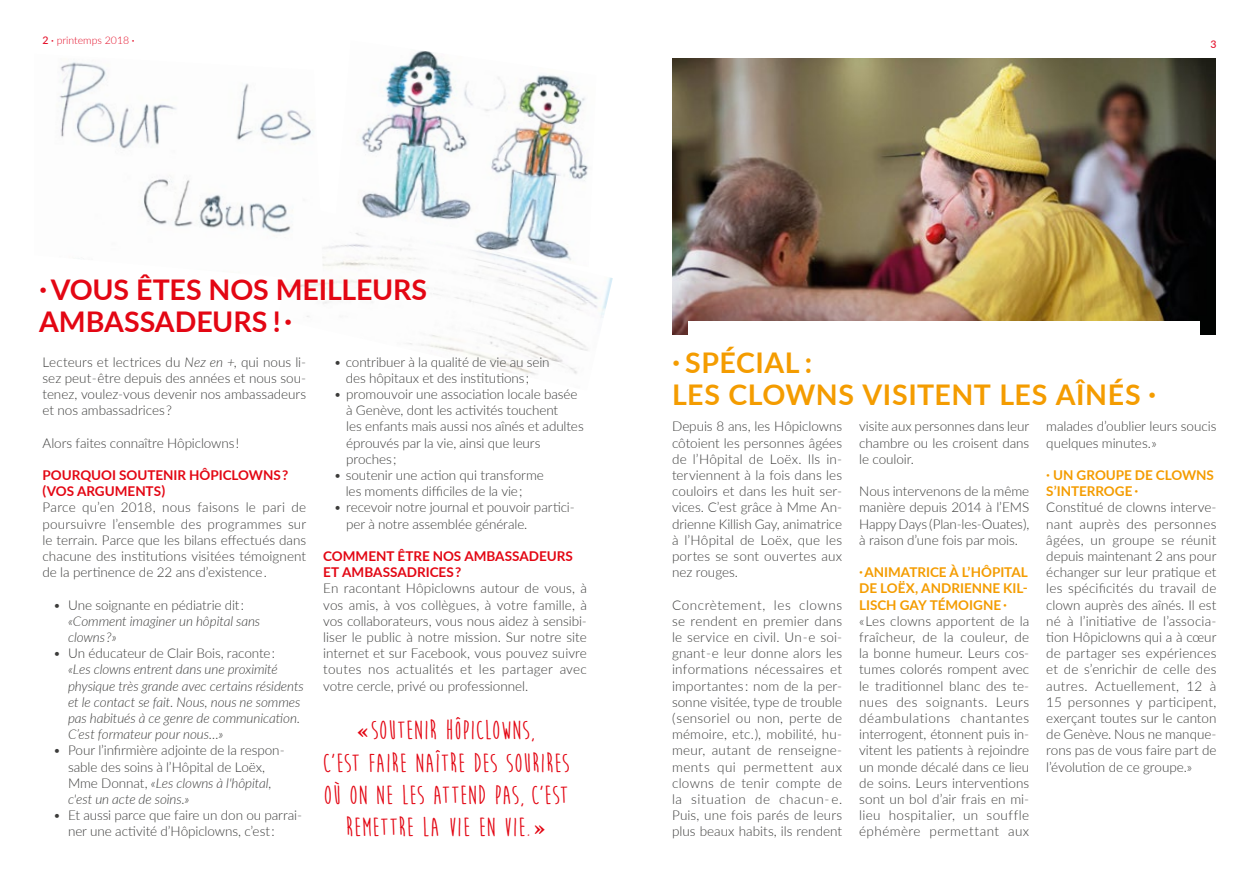
<style>
.page{position:relative;width:1259px;height:893px;background:#fff}
.page>*{position:absolute;margin:0;border:0;box-sizing:border-box;transform-origin:0 0}
.t1{font:700 28.5px/31.5px "Lato";letter-spacing:.02em;color:#f49c00}
.t2{font:700 28.5px/31.5px "Lato";letter-spacing:-.005em;color:#e30613}
.t3{font:700 27px/32.4px "Moon Flower";letter-spacing:.015em;color:#e30613;text-align:center}
.t4{font:300 13.5px/16.2px "Lato";letter-spacing:-.005em;color:#3c3c3b;text-align:justify}
.t5{font:italic 300 13.5px/16.2px "Lato";letter-spacing:-.005em;color:#3c3c3b}
.t6{font:700 13.5px/16.2px "Lato";color:#f49c00;text-align:justify}
.t7{font:700 13.5px/16.2px "Lato";color:#e30613}
.t8{font:300 10.5px "Lato";color:#e40e28}
.t9{font:500 10.5px "Lato";color:#e40e28}
.s1{font-weight:500}
.s2{font-style:italic}
</style>
<div class="page">
<img style="left:289px;top:246px;width:324px;height:129px">
<img style="left:672px;top:59px;width:543px;height:275px">
<img style="left:335px;top:51px;width:261px;height:216px">
<img style="left:59px;top:62px;width:264px;height:219px">
<div style="left:688px;top:321px;width:512px;height:21px;background:#fff"></div>
<p class="t8" style="left:43px;top:33px;width:94px"><span class="s1">2 ·</span> printemps 2018 <span class="s1">·</span></p>
<p class="t9" style="left:1210px;top:36px;width:8px">3</p>
<h1 class="t2" style="left:39px;top:273px;width:389px">· VOUS ÊTES NOS MEILLEURS<br>AMBASSADEURS ! ·</h1>
<p class="t4" style="left:43px;top:353px;width:265px">Lecteurs et lectrices du <span class="s2">Nez en +</span>, qui nous li&shy;sez peut - être depuis des années et nous sou&shy;tenez, voulez-vous devenir nos ambassadeurs et nos ambassadrices ?</p>
<p class="t4" style="left:43px;top:434px;width:198px">Alors faites connaître Hôpiclowns !</p>
<p class="t7" style="left:43px;top:466px;width:247px">POURQUOI SOUTENIR HÔPICLOWNS ? ( VOS ARGUMENTS )</p>
<p class="t4" style="left:43px;top:499px;width:265px">Parce qu’en 2018, nous faisons le pari de poursuivre l’ensemble des programmes sur le terrain. Parce que les bilans effectués dans chacune des institutions visitées témoignent de la pertinence de 22 ans d’existence .</p>
<p class="t4" style="left:53px;top:596px;width:192px">• Une soignante en pédiatrie dit :</p>
<p class="t5" style="left:68px;top:612px;width:194px">«Comment imaginer un hôpital sans clowns ? »</p>
<p class="t4" style="left:53px;top:645px;width:223px">• Un éducateur de Clair Bois, raconte :</p>
<p class="t5" style="left:68px;top:661px;width:237px">«Les clowns entrent dans une proximité physique très grande avec certains résidents et le contact se fait. Nous, nous ne sommes pas habitués à ce genre de communication.<br>C’est formateur pour nous…»</p>
<p class="t4" style="left:68px;top:742px;width:218px;text-align:left;text-indent:-15px">• Pour l’infirmière adjointe de la respon&shy;sable des soins à l’Hôpital de Loëx, Mme Donnat, <span class="s2">«Les clowns à l'hôpital, c'est un acte de soins.»</span></p>
<p class="t4" style="left:68px;top:807px;width:236px;text-indent:-15px">• Et aussi parce que faire un don ou parrai&shy;ner une activité d’Hôpiclowns, c’est :</p>
<p class="t4" style="left:346px;top:353px;width:205px;text-indent:-12px">• contribuer à la qualité de vie au sein des hôpitaux et des institutions ;</p>
<p class="t4" style="left:346px;top:385px;width:239px;text-align:left;text-indent:-12px">• promouvoir une association locale basée à Genève, dont les activités touchent<br>les enfants mais aussi nos aînés et adultes éprouvés par la vie, ainsi que leurs proches ;</p>
<p class="t4" style="left:346px;top:466px;width:200px;text-indent:-12px">• soutenir une action qui transforme les moments difficiles de la vie ;</p>
<p class="t4" style="left:346px;top:499px;width:230px;text-indent:-12px">• recevoir notre journal et pouvoir partici&shy;per à notre assemblée générale.</p>
<p class="t7" style="left:323px;top:547px;width:251px">COMMENT ÊTRE NOS AMBASSADEURS<br>ET AMBASSADRICES ?</p>
<p class="t4" style="left:323px;top:580px;width:265px">En racontant Hôpiclowns autour de vous, à vos amis, à vos collègues, à votre famille, à vos collaborateurs, vous nous aidez à sensibi&shy;liser le public à notre mission. Sur notre site internet et sur Facebook, vous pouvez suivre toutes nos actualités et les partager avec votre cercle, privé ou professionnel.</p>
<h2 class="t3" style="left:322px;top:714px;width:248px">«Soutenir Hôpiclowns,<br>c’est faire naître des sourires où on ne les attend pas, c’est remettre la vie en vie.»</h2>
<h1 class="t1" style="left:672px;top:346px;width:486px">· SPÉCIAL :<br>LES CLOWNS VISITENT LES AÎNÉS ·</h1>
<p class="t4" style="left:672px;top:418px;width:172px">Depuis 8 ans, les Hôpiclowns côtoient les personnes âgées de l’Hôpital de Loëx. Ils in&shy;terviennent à la fois dans les couloirs et dans les huit ser&shy;vices. C’est grâce à Mme An&shy;drienne Killish Gay, animatrice à l’Hôpital de Loëx, que les portes se sont ouvertes aux nez rouges.</p>
<p class="t4" style="left:672px;top:596px;width:172px">Concrètement, les clowns se rendent en premier dans le service en civil. Un - e soi&shy;gnant - e leur donne alors les informations nécessaires et importantes : nom de la per&shy;sonne visitée, type de trouble ( sensoriel ou non, perte de mémoire, etc. ), mobilité, hu&shy;meur, autant de renseigne&shy;ments qui permettent aux clowns de tenir compte de la situation de chacun- e.<br>Puis, une fois parés de leurs plus beaux habits, ils rendent</p>
<p class="t4" style="left:859px;top:418px;width:172px">visite aux personnes dans leur chambre ou les croisent dans le couloir.</p>
<p class="t4" style="left:859px;top:483px;width:172px">Nous intervenons de la même manière depuis 2014 à l’EMS Happy Days ( Plan-les-Ouates ), à raison d’une fois par mois.</p>
<p class="t6" style="left:859px;top:564px;width:170px">· ANIMATRICE À L’HÔPITAL DE LOËX, ANDRIENNE KIL-LISCH GAY TÉMOIGNE ·</p>
<p class="t4" style="left:859px;top:612px;width:172px">« Les clowns apportent de la fraîcheur, de la couleur, de la bonne humeur. Leurs cos&shy;tumes colorés rompent avec le traditionnel blanc des te&shy;nues des soignants. Leurs déambulations chantantes interrogent, étonnent puis in&shy;vitent les patients à rejoindre un monde décalé dans ce lieu de soins. Leurs interventions sont un bol d’air frais en mi&shy;lieu hospitalier, un souffle éphémère permettant aux</p>
<p class="t4" style="left:1046px;top:418px;width:172px">malades d’oublier leurs soucis quelques minutes. »</p>
<p class="t6" style="left:1046px;top:466px;width:169px">· UN GROUPE DE CLOWNS<br>S’INTERROGE ·</p>
<p class="t4" style="left:1046px;top:499px;width:172px">Constitué de clowns interve&shy;nant auprès des personnes âgées, un groupe se réunit depuis maintenant 2 ans pour échanger sur leur pratique et les spécificités du travail de clown auprès des aînés. Il est né à l’initiative de l’associa&shy;tion Hôpiclowns qui a à cœur de partager ses expériences et de s’enrichir de celle des autres. Actuellement, 12 à 15 personnes y participent, exerçant toutes sur le canton de Genève. Nous ne manque&shy;rons pas de vous faire part de l’évolution de ce groupe.»</p>
</div>
